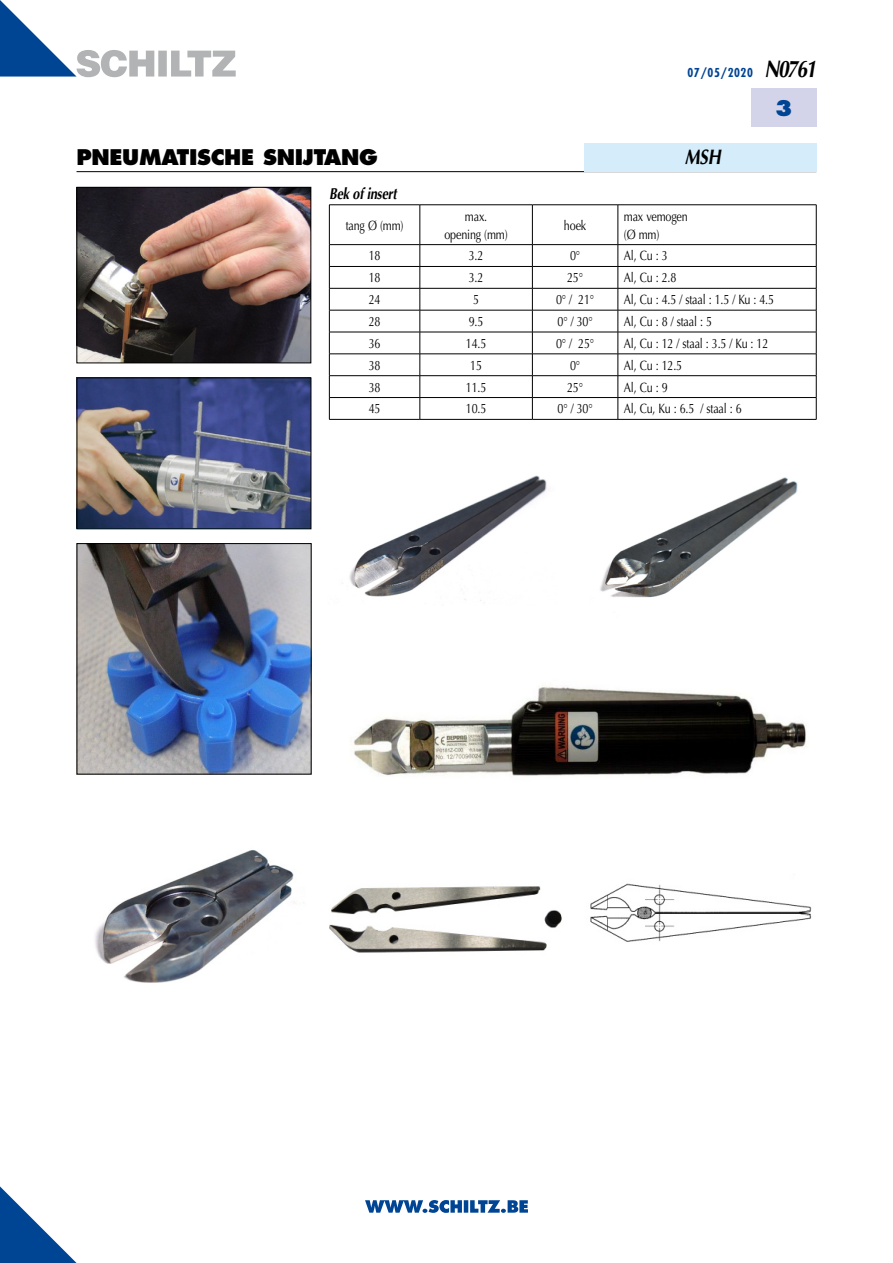
<style>
.page{position:relative;width:893px;height:1263px;background:#fff}
.page>*{position:absolute;margin:0;border:0;box-sizing:border-box;transform-origin:0 0}
.t1{font:800 21px "Futura";letter-spacing:-.015em;color:#000}
.t2{font:italic 700 21px "Optima";color:#000;scale:.8 1}
.t3{font:800 21px "Futura";color:#004494}
.t4{font:italic 700 15.75px "Optima";letter-spacing:-.015em;color:#000;scale:.8 1}
.t5{font:13.5px/18px "Optima";letter-spacing:-.015em;color:#000;text-align:center;scale:.8 1}
.t6{font:700 condensed 12px "Futura";letter-spacing:.05em;color:#004494}
.s1{font-family:"Optima";font-style:italic;font-stretch:normal;font-size:24px;color:#000}
</style>
<div class="page">
<svg style="left:0;top:1186px;width:77px;height:77px"></svg>
<div style="left:751px;top:89px;width:65px;height:38px;background:#d3d4e9"></div>
<hr style="left:77px;top:171px;width:739px;height:1px;background:#000">
<svg style="left:0;top:0;width:236px;height:77px"></svg>
<svg style="left:365px;top:1200px;width:163px;height:13px"></svg>
<div style="left:584px;top:143px;width:232px;height:28px;background:#d5edfa"></div>
<img style="left:79px;top:189px;width:230px;height:172px">
<div style="left:77px;top:187px;width:234px;height:176px;border:1px solid #000"></div>
<img style="left:79px;top:380px;width:230px;height:147px">
<div style="left:77px;top:378px;width:234px;height:151px;border:1px solid #000"></div>
<svg style="left:419px;top:206px;width:397px;height:213px"></svg>
<hr style="left:329px;top:205px;width:91px;height:1px;background:#000">
<hr style="left:329px;top:205px;width:1px;height:39px;background:#000">
<hr style="left:420px;top:205px;width:112px;height:1px;background:#000">
<hr style="left:420px;top:205px;width:1px;height:39px;background:#000">
<hr style="left:532px;top:205px;width:86px;height:1px;background:#000">
<hr style="left:532px;top:205px;width:1px;height:39px;background:#000">
<hr style="left:618px;top:205px;width:198px;height:1px;background:#000">
<hr style="left:618px;top:205px;width:1px;height:39px;background:#000">
<hr style="left:816px;top:205px;width:1px;height:39px;background:#000">
<hr style="left:329px;top:244px;width:91px;height:1px;background:#000">
<hr style="left:420px;top:244px;width:112px;height:1px;background:#000">
<hr style="left:532px;top:244px;width:86px;height:1px;background:#000">
<hr style="left:618px;top:244px;width:198px;height:1px;background:#000">
<hr style="left:420px;top:266px;width:112px;height:1px;background:#000">
<hr style="left:532px;top:266px;width:86px;height:1px;background:#000">
<hr style="left:618px;top:266px;width:198px;height:1px;background:#000">
<hr style="left:420px;top:288px;width:112px;height:1px;background:#000">
<hr style="left:532px;top:288px;width:86px;height:1px;background:#000">
<hr style="left:618px;top:288px;width:198px;height:1px;background:#000">
<hr style="left:420px;top:310px;width:112px;height:1px;background:#000">
<hr style="left:532px;top:310px;width:86px;height:1px;background:#000">
<hr style="left:618px;top:310px;width:198px;height:1px;background:#000">
<hr style="left:420px;top:332px;width:112px;height:1px;background:#000">
<hr style="left:532px;top:332px;width:86px;height:1px;background:#000">
<hr style="left:618px;top:332px;width:198px;height:1px;background:#000">
<hr style="left:420px;top:354px;width:112px;height:1px;background:#000">
<hr style="left:532px;top:354px;width:86px;height:1px;background:#000">
<hr style="left:618px;top:354px;width:198px;height:1px;background:#000">
<hr style="left:420px;top:375px;width:112px;height:1px;background:#000">
<hr style="left:532px;top:375px;width:86px;height:1px;background:#000">
<hr style="left:618px;top:375px;width:198px;height:1px;background:#000">
<hr style="left:420px;top:397px;width:112px;height:1px;background:#000">
<svg style="left:329px;top:245px;width:92px;height:174px"></svg>
<hr style="left:532px;top:397px;width:86px;height:1px;background:#000">
<svg style="left:532px;top:245px;width:1px;height:174px"></svg>
<hr style="left:618px;top:397px;width:198px;height:1px;background:#000">
<svg style="left:618px;top:245px;width:1px;height:174px"></svg>
<svg style="left:816px;top:245px;width:1px;height:174px"></svg>
<hr style="left:329px;top:419px;width:91px;height:1px;background:#000">
<hr style="left:420px;top:419px;width:112px;height:1px;background:#000">
<hr style="left:532px;top:419px;width:86px;height:1px;background:#000">
<hr style="left:618px;top:419px;width:198px;height:1px;background:#000">
<img style="left:600px;top:477px;width:198px;height:121px">
<img style="left:342px;top:475px;width:205px;height:128px">
<img style="left:95px;top:850px;width:200px;height:133px">
<img style="left:329px;top:886px;width:233px;height:67px">
<img style="left:590px;top:883px;width:222px;height:59px">
<img style="left:353px;top:685px;width:454px;height:91px">
<img style="left:79px;top:545px;width:230px;height:227px">
<div style="left:77px;top:543px;width:234px;height:231px;border:1px solid #000"></div>
<p class="t6" style="left:687px;top:65px;width:130px">07/05/2020 <span class="s1">N0761</span></p>
<h1 class="t3" style="left:775px;top:95px;width:19px">3</h1>
<h1 class="t1" style="left:77px;top:144px;width:303px">PNEUMATISCHE SNIJTANG</h1>
<h1 class="t2" style="left:685px;top:145px;width:46px">MSH</h1>
<p class="t4" style="left:329px;top:184px;width:86px">Bek of insert</p>
<p class="t5" style="left:346px;top:216px;width:74px">tang Ø (mm)</p>
<p class="t5" style="left:444px;top:207px;width:81px">max.<br>opening (mm)</p>
<p class="t5" style="left:564px;top:216px;width:29px">hoek</p>
<p class="t5" style="left:624px;top:207px;width:81px;text-align:left">max vemogen (Ø mm)</p>
<p class="t5" style="left:369px;top:247px;width:16px">18</p>
<p class="t5" style="left:469px;top:247px;width:20px">3.2</p>
<p class="t5" style="left:570px;top:247px;width:14px">0°</p>
<p class="t5" style="left:624px;top:247px;width:56px">Al, Cu : 3</p>
<p class="t5" style="left:369px;top:269px;width:16px">18</p>
<p class="t5" style="left:469px;top:269px;width:20px">3.2</p>
<p class="t5" style="left:567px;top:269px;width:22px">25°</p>
<p class="t5" style="left:624px;top:269px;width:67px">Al, Cu : 2.8</p>
<p class="t5" style="left:369px;top:291px;width:16px">24</p>
<p class="t5" style="left:473px;top:291px;width:9px">5</p>
<p class="t5" style="left:556px;top:291px;width:49px">0° / 21°</p>
<p class="t5" style="left:624px;top:291px;width:189px">Al, Cu : 4.5 / staal : 1.5 / Ku : 4.5</p>
<p class="t5" style="left:369px;top:313px;width:16px">28</p>
<p class="t5" style="left:469px;top:313px;width:20px">9.5</p>
<p class="t5" style="left:558px;top:313px;width:45px">0° / 30°</p>
<p class="t5" style="left:624px;top:313px;width:112px">Al, Cu : 8 / staal : 5</p>
<p class="t5" style="left:369px;top:334px;width:16px">36</p>
<p class="t5" style="left:466px;top:334px;width:27px">14.5</p>
<p class="t5" style="left:556px;top:334px;width:49px">0° / 25°</p>
<p class="t5" style="left:624px;top:334px;width:182px">Al, Cu : 12 / staal : 3.5 / Ku : 12</p>
<p class="t5" style="left:369px;top:356px;width:16px">38</p>
<p class="t5" style="left:470px;top:356px;width:16px">15</p>
<p class="t5" style="left:570px;top:356px;width:14px">0°</p>
<p class="t5" style="left:624px;top:356px;width:75px">Al, Cu : 12.5</p>
<p class="t5" style="left:369px;top:378px;width:16px">38</p>
<p class="t5" style="left:466px;top:378px;width:27px">11.5</p>
<p class="t5" style="left:567px;top:378px;width:22px">25°</p>
<p class="t5" style="left:624px;top:378px;width:56px">Al, Cu : 9</p>
<p class="t5" style="left:369px;top:400px;width:16px">45</p>
<p class="t5" style="left:466px;top:400px;width:27px">10.5</p>
<p class="t5" style="left:558px;top:400px;width:45px">0° / 30°</p>
<p class="t5" style="left:624px;top:400px;width:149px">Al, Cu, Ku : 6.5 / staal : 6</p>
</div>
